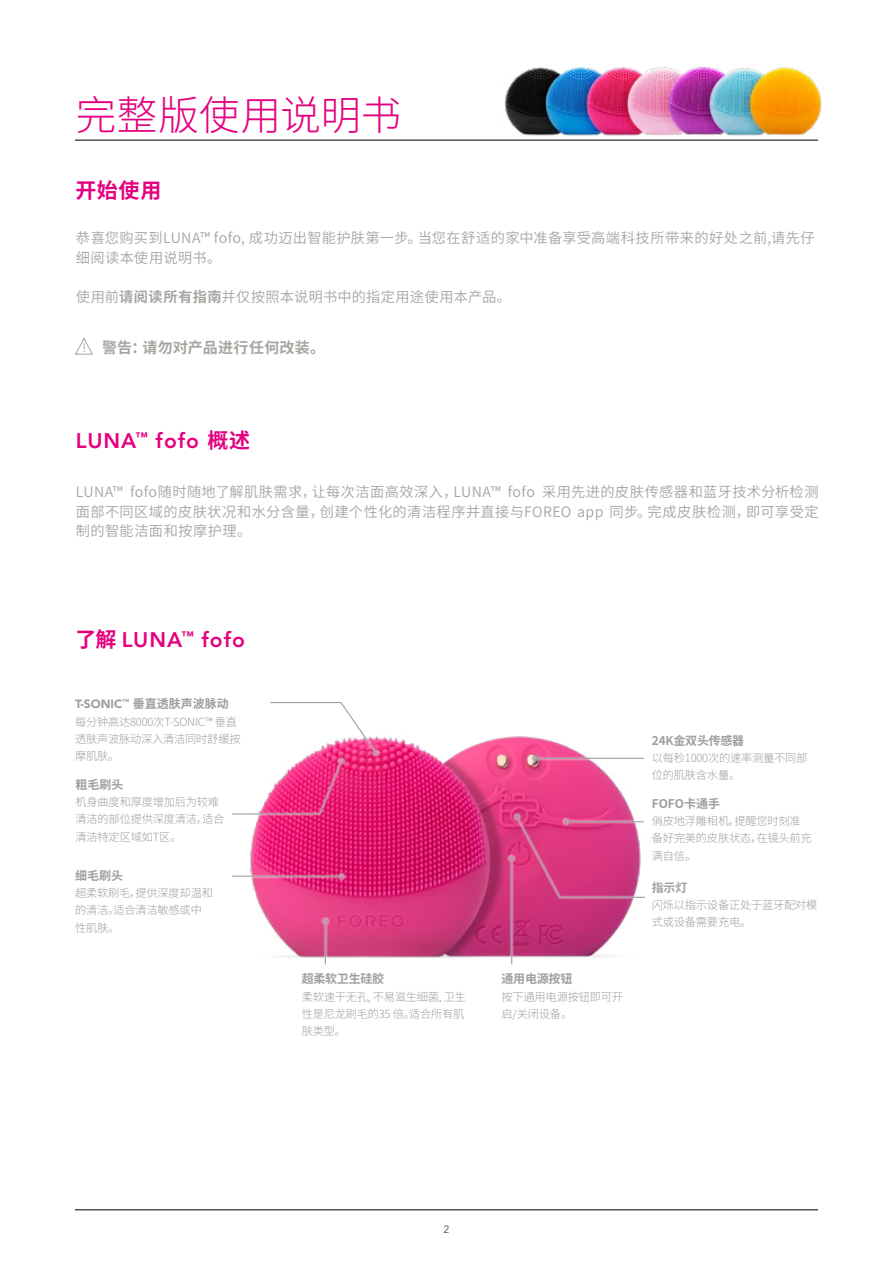
<style>
.page{position:relative;width:893px;height:1263px;background:#fff}
.page>*{position:absolute;margin:0;border:0;box-sizing:border-box;transform-origin:0 0}
.t1{font:300 40.5px "Source Han Sans CN";letter-spacing:.005em;color:#e4007f}
.t2{font:800 21px "Avenir LT Std";letter-spacing:.05em;color:#e4007f}
.t3{font:700 21px "Source Han Sans CN";color:#e4007f}
.t4{font:700 15px "Source Han Sans CN";letter-spacing:.015em;color:#a8a5a1}
.t5{font:14.25px/19.5px "Source Han Sans CN";letter-spacing:.025em;color:#a8a5a1}
.t6{font:700 12px "Source Han Sans CN";letter-spacing:-.02em;color:#a09e9f}
.t7{font:700 12px "Source Han Sans CN";color:#a09e9f}
.t8{font:300 11.25px/17.2px "Source Han Sans CN";letter-spacing:-.02em;color:#a09e9f}
.t9{font:10.5px "Avenir LT Std";color:#52504d}
.s1{font-weight:700}
.s2{font-family:"Source Han Sans CN";font-weight:700}
.s3{font-family:"Avenir";font-weight:900}
</style>
<div class="page">
<hr style="left:75px;top:1209px;width:743px;height:1px;background:#52504d">
<img style="left:250px;top:736px;width:384px;height:222px">
<hr style="left:75px;top:139px;width:743px;height:2px;background:#52504d">
<img style="left:504px;top:66px;width:318px;height:70px">
<svg style="left:75px;top:337px;width:18px;height:18px"></svg>
<svg style="left:250px;top:815px;width:96px;height:1px"></svg>
<svg style="left:250px;top:871px;width:96px;height:9px"></svg>
<hr style="left:232px;top:875px;width:107px;height:2px;background:#a09e9f">
<svg style="left:339px;top:873px;width:5px;height:6px"></svg>
<svg style="left:530px;top:753px;width:114px;height:9px"></svg>
<hr style="left:537px;top:758px;width:107px;height:1px;background:#a09e9f">
<svg style="left:532px;top:755px;width:6px;height:6px"></svg>
<svg style="left:513px;top:813px;width:121px;height:86px"></svg>
<svg style="left:507px;top:854px;width:9px;height:111px"></svg>
<hr style="left:511px;top:861px;width:1px;height:103px;background:#a09e9f">
<svg style="left:509px;top:815px;width:136px;height:83px"></svg>
<svg style="left:321px;top:917px;width:9px;height:48px"></svg>
<hr style="left:325px;top:924px;width:1px;height:40px;background:#a09e9f">
<svg style="left:322px;top:919px;width:6px;height:5px"></svg>
<div style="left:269px;top:700px;width:111px;height:57px;background:#fff"></div>
<svg style="left:232px;top:702px;width:147px;height:113px"></svg>
<h1 class="t1" style="left:76px;top:92px;width:327px">完整版使用说明书</h1>
<h2 class="t3" style="left:75px;top:179px;width:87px">开始使用</h2>
<p class="t5" style="left:76px;top:229px;width:740px">恭喜您购买到LUNA™ fofo, 成功迈出智能护肤第一步。当您在舒适的家中准备享受高端科技所带来的好处之前,请先仔细阅读本使用说明书。</p>
<p class="t5" style="left:76px;top:287px;width:437px">使用前<span class="s1">请阅读所有指南</span>并仅按照本说明书中的指定用途使用本产品。</p>
<h3 class="t4" style="left:102px;top:339px;width:225px">警告：请勿对产品进行任何改装。</h3>
<h2 class="t2" style="left:76px;top:428px;width:176px">LUNA<sup>™</sup> fofo <span class="s2">概述</span></h2>
<p class="t5" style="left:76px;top:482px;width:744px;text-align:justify">LUNA™ fofo随时随地了解肌肤需求，让每次洁面高效深入，LUNA™ fofo 采用先进的皮肤传感器和蓝牙技术分析检测面部不同区域的皮肤状况和水分含量，创建个性化的清洁程序并直接与FOREO app 同步。完成皮肤检测，即可享受定制的智能洁面和按摩护理。</p>
<h2 class="t2" style="left:75px;top:627px;width:171px"><span class="s2">了解</span> LUNA<sup>™</sup> fofo</h2>
<p class="t7" style="left:75px;top:697px;width:155px"><span class="s3">T-SONIC</span><sup>™</sup> 垂直透肤声波脉动</p>
<p class="t8" style="left:75px;top:713px;width:167px">每分钟高达8000次T-SONIC™ 垂直透肤声波脉动深入清洁同时舒缓按摩肌肤。</p>
<p class="t6" style="left:76px;top:778px;width:49px">粗毛刷头</p>
<p class="t8" style="left:76px;top:794px;width:150px">机身曲度和厚度增加后为较难清洁的部位提供深度清洁，适合清洁特定区域如T区。</p>
<p class="t6" style="left:75px;top:869px;width:49px">细毛刷头</p>
<p class="t8" style="left:75px;top:885px;width:139px">超柔软刷毛，提供深度却温和的清洁。适合清洁敏感或中性肌肤。</p>
<p class="t6" style="left:302px;top:972px;width:84px">超柔软卫生硅胶</p>
<p class="t8" style="left:302px;top:988px;width:166px">柔软速干无孔, 不易滋生细菌, 卫生性是尼龙刷毛的35 倍。适合所有肌肤类型。</p>
<p class="t6" style="left:502px;top:972px;width:72px">通用电源按钮</p>
<p class="t8" style="left:502px;top:988px;width:123px">按下通用电源按钮即可开启/关闭设备。</p>
<p class="t6" style="left:652px;top:733px;width:94px">24K金双头传感器</p>
<p class="t8" style="left:652px;top:749px;width:157px">以每秒1000次的速率测量不同部位的肌肤含水量。</p>
<p class="t7" style="left:652px;top:797px;width:70px">FOFO卡通手</p>
<p class="t8" style="left:652px;top:812px;width:161px">俏皮地浮雕相机，提醒您时刻准备好完美的皮肤状态，在镜头前充满自信。</p>
<p class="t6" style="left:652px;top:880px;width:37px">指示灯</p>
<p class="t8" style="left:652px;top:896px;width:167px">闪烁以指示设备正处于蓝牙配对模式或设备需要充电。</p>
<p class="t9" style="left:444px;top:1223px;width:7px">2</p>
</div>
